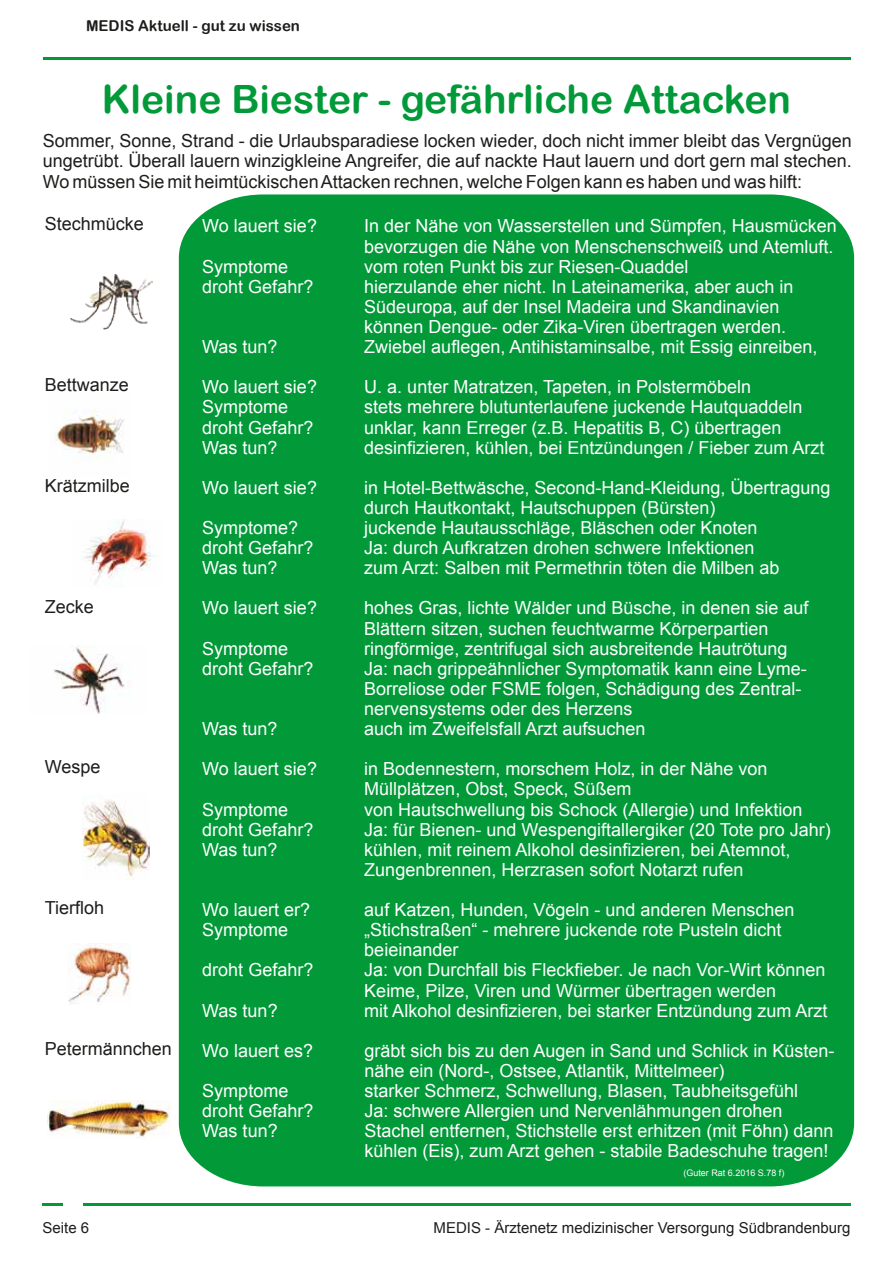
<style>
.page{position:relative;width:893px;height:1263px;background:#fff}
.page>*{position:absolute;margin:0;border:0;box-sizing:border-box;transform-origin:0 0}
.t1{font:39px "Arial Rounded MT Bold";color:#029939}
.t2{font:18px/20.1px "Arial";color:#fff}
.t3{font:18px/20.7px "Arial";color:#1d1d1b;text-align:justify}
.t4{font:15px "Arial";color:#1d1d1b}
.t5{font:15px "Arial Rounded MT Bold";color:#1d1d1b}
.t6{font:9px "Arial";color:#fff}
</style>
<div class="page">
<hr style="left:43px;top:1203px;width:20px;height:2px;background:#029939">
<hr style="left:83px;top:1203px;width:767px;height:2px;background:#029939">
<hr style="left:43px;top:57px;width:807px;height:3px;background:#029939">
<div style="left:179px;top:194px;width:675px;height:992px;background:#029939"></div>
<img style="left:70px;top:274px;width:83px;height:56px">
<img style="left:55px;top:409px;width:69px;height:51px">
<img style="left:84px;top:519px;width:73px;height:69px">
<img style="left:83px;top:800px;width:66px;height:80px">
<img style="left:47px;top:1101px;width:124px;height:38px">
<img style="left:68px;top:944px;width:63px;height:60px">
<img style="left:54px;top:645px;width:71px;height:68px">
<p class="t5" style="left:86px;top:17px;width:215px">MEDIS Aktuell - gut zu wissen</p>
<h1 class="t1" style="left:102px;top:77px;width:691px">Kleine Biester - gefährliche Attacken</h1>
<p class="t3" style="left:43px;top:130px;width:810px">Sommer, Sonne, Strand - die Urlaubsparadiese locken wieder, doch nicht immer bleibt das Vergnügen ungetrübt. Überall lauern winzigkleine Angreifer, die auf nackte Haut lauern und dort gern mal stechen.<br>Wo müssen Sie mit heimtückischen Attacken rechnen, welche Folgen kann es haben und was hilft:</p>
<p class="t3" style="left:45px;top:214px;width:101px">Stechmücke</p>
<p class="t3" style="left:45px;top:375px;width:86px">Bettwanze</p>
<p class="t3" style="left:45px;top:475px;width:87px">Krätzmilbe</p>
<p class="t3" style="left:45px;top:596px;width:51px">Zecke</p>
<p class="t3" style="left:45px;top:757px;width:57px">Wespe</p>
<p class="t3" style="left:45px;top:898px;width:61px">Tierfloh</p>
<p class="t3" style="left:45px;top:1038px;width:129px">Petermännchen</p>
<p class="t2" style="left:202px;top:216px;width:116px">Wo lauert sie?</p>
<p class="t2" style="left:364px;top:216px;width:474px">In der Nähe von Wasserstellen und Sümpfen, Hausmücken bevorzugen die Nähe von Menschenschweiß und Atemluft.</p>
<p class="t2" style="left:202px;top:256px;width:88px">Symptome</p>
<p class="t2" style="left:364px;top:256px;width:326px">vom roten Punkt bis zur Riesen-Quaddel</p>
<p class="t2" style="left:202px;top:277px;width:113px">droht Gefahr?</p>
<p class="t2" style="left:364px;top:277px;width:431px">hierzulande eher nicht. In Lateinamerika, aber auch in<br>Südeuropa, auf der Insel Madeira und Skandinavien können Dengue- oder Zika-Viren übertragen werden.</p>
<p class="t2" style="left:202px;top:337px;width:77px">Was tun?</p>
<p class="t2" style="left:364px;top:337px;width:455px">Zwiebel auflegen, Antihistaminsalbe, mit Essig einreiben,</p>
<p class="t2" style="left:202px;top:377px;width:116px">Wo lauert sie?</p>
<p class="t2" style="left:364px;top:377px;width:388px">U. a. unter Matratzen, Tapeten, in Polstermöbeln</p>
<p class="t2" style="left:202px;top:397px;width:88px">Symptome</p>
<p class="t2" style="left:364px;top:397px;width:440px">stets mehrere blutunterlaufene juckende Hautquaddeln</p>
<p class="t2" style="left:202px;top:417px;width:113px">droht Gefahr?</p>
<p class="t2" style="left:364px;top:417px;width:419px">unklar, kann Erreger (z.B. Hepatitis B, C) übertragen</p>
<p class="t2" style="left:202px;top:437px;width:77px">Was tun?</p>
<p class="t2" style="left:364px;top:437px;width:462px">desinfizieren, kühlen, bei Entzündungen / Fieber zum Arzt</p>
<p class="t2" style="left:202px;top:478px;width:116px">Wo lauert sie?</p>
<p class="t2" style="left:364px;top:478px;width:468px">in Hotel-Bettwäsche, Second-Hand-Kleidung, Übertragung durch Hautkontakt, Hautschuppen (Bürsten)</p>
<p class="t2" style="left:202px;top:518px;width:98px">Symptome?</p>
<p class="t2" style="left:364px;top:518px;width:395px">juckende Hautausschläge, Bläschen oder Knoten</p>
<p class="t2" style="left:202px;top:538px;width:113px">droht Gefahr?</p>
<p class="t2" style="left:364px;top:538px;width:392px">Ja: durch Aufkratzen drohen schwere Infektionen</p>
<p class="t2" style="left:202px;top:558px;width:77px">Was tun?</p>
<p class="t2" style="left:364px;top:558px;width:417px">zum Arzt: Salben mit Permethrin töten die Milben ab</p>
<p class="t2" style="left:202px;top:598px;width:116px">Wo lauert sie?</p>
<p class="t2" style="left:364px;top:598px;width:446px">hohes Gras, lichte Wälder und Büsche, in denen sie auf<br>Blättern sitzen, suchen feuchtwarme Körperpartien</p>
<p class="t2" style="left:202px;top:638px;width:88px">Symptome</p>
<p class="t2" style="left:364px;top:638px;width:425px">ringförmige, zentrifugal sich ausbreitende Hautrötung</p>
<p class="t2" style="left:202px;top:659px;width:113px">droht Gefahr?</p>
<p class="t2" style="left:364px;top:659px;width:444px">Ja: nach grippeähnlicher Symptomatik kann eine Lyme-<br>Borreliose oder FSME folgen, Schädigung des Zentral&shy;nervensystems oder des Herzens</p>
<p class="t2" style="left:202px;top:719px;width:77px">Was tun?</p>
<p class="t2" style="left:364px;top:719px;width:283px">auch im Zweifelsfall Arzt aufsuchen</p>
<p class="t2" style="left:202px;top:759px;width:116px">Wo lauert sie?</p>
<p class="t2" style="left:364px;top:759px;width:405px">in Bodennestern, morschem Holz, in der Nähe von<br>Müllplätzen, Obst, Speck, Süßem</p>
<p class="t2" style="left:202px;top:799px;width:88px">Symptome</p>
<p class="t2" style="left:364px;top:799px;width:440px">von Hautschwellung bis Schock (Allergie) und Infektion</p>
<p class="t2" style="left:202px;top:819px;width:113px">droht Gefahr?</p>
<p class="t2" style="left:364px;top:819px;width:468px">Ja: für Bienen- und Wespengiftallergiker (20 Tote pro Jahr)</p>
<p class="t2" style="left:202px;top:840px;width:77px">Was tun?</p>
<p class="t2" style="left:364px;top:840px;width:428px">kühlen, mit reinem Alkohol desinfizieren, bei Atemnot,<br>Zungenbrennen, Herzrasen sofort Notarzt rufen</p>
<p class="t2" style="left:202px;top:900px;width:109px">Wo lauert er?</p>
<p class="t2" style="left:364px;top:900px;width:432px">auf Katzen, Hunden, Vögeln - und anderen Menschen</p>
<p class="t2" style="left:202px;top:920px;width:88px">Symptome</p>
<p class="t2" style="left:364px;top:920px;width:419px">„Stichstraßen“ - mehrere juckende rote Pusteln dicht beieinander</p>
<p class="t2" style="left:202px;top:960px;width:113px">droht Gefahr?</p>
<p class="t2" style="left:364px;top:960px;width:463px">Ja: von Durchfall bis Fleckfieber. Je nach Vor-Wirt können<br>Keime, Pilze, Viren und Würmer übertragen werden</p>
<p class="t2" style="left:202px;top:1000px;width:77px">Was tun?</p>
<p class="t2" style="left:364px;top:1000px;width:465px">mit Alkohol desinfizieren, bei starker Entzündung zum Arzt</p>
<p class="t2" style="left:202px;top:1041px;width:112px">Wo lauert es?</p>
<p class="t2" style="left:364px;top:1041px;width:472px">gräbt sich bis zu den Augen in Sand und Schlick in Küsten&shy;nähe ein (Nord-, Ostsee, Atlantik, Mittelmeer)</p>
<p class="t2" style="left:202px;top:1081px;width:88px">Symptome</p>
<p class="t2" style="left:364px;top:1081px;width:435px">starker Schmerz, Schwellung, Blasen, Taubheitsgefühl</p>
<p class="t2" style="left:202px;top:1101px;width:113px">droht Gefahr?</p>
<p class="t2" style="left:364px;top:1101px;width:420px">Ja: schwere Allergien und Nervenlähmungen drohen</p>
<p class="t2" style="left:202px;top:1121px;width:77px">Was tun?</p>
<p class="t2" style="left:364px;top:1121px;width:471px">Stachel entfernen, Stichstelle erst erhitzen (mit Föhn) dann kühlen (Eis), zum Arzt gehen - stabile Badeschuhe tragen!</p>
<p class="t6" style="left:683px;top:1167px;width:103px">(Guter Rat 6.2016 S.78 f)</p>
<p class="t4" style="left:43px;top:1218px;width:48px">Seite 6</p>
<p class="t4" style="left:434px;top:1218px;width:418px">MEDIS - Ärztenetz medizinischer Versorgung Südbrandenburg</p>
</div>
